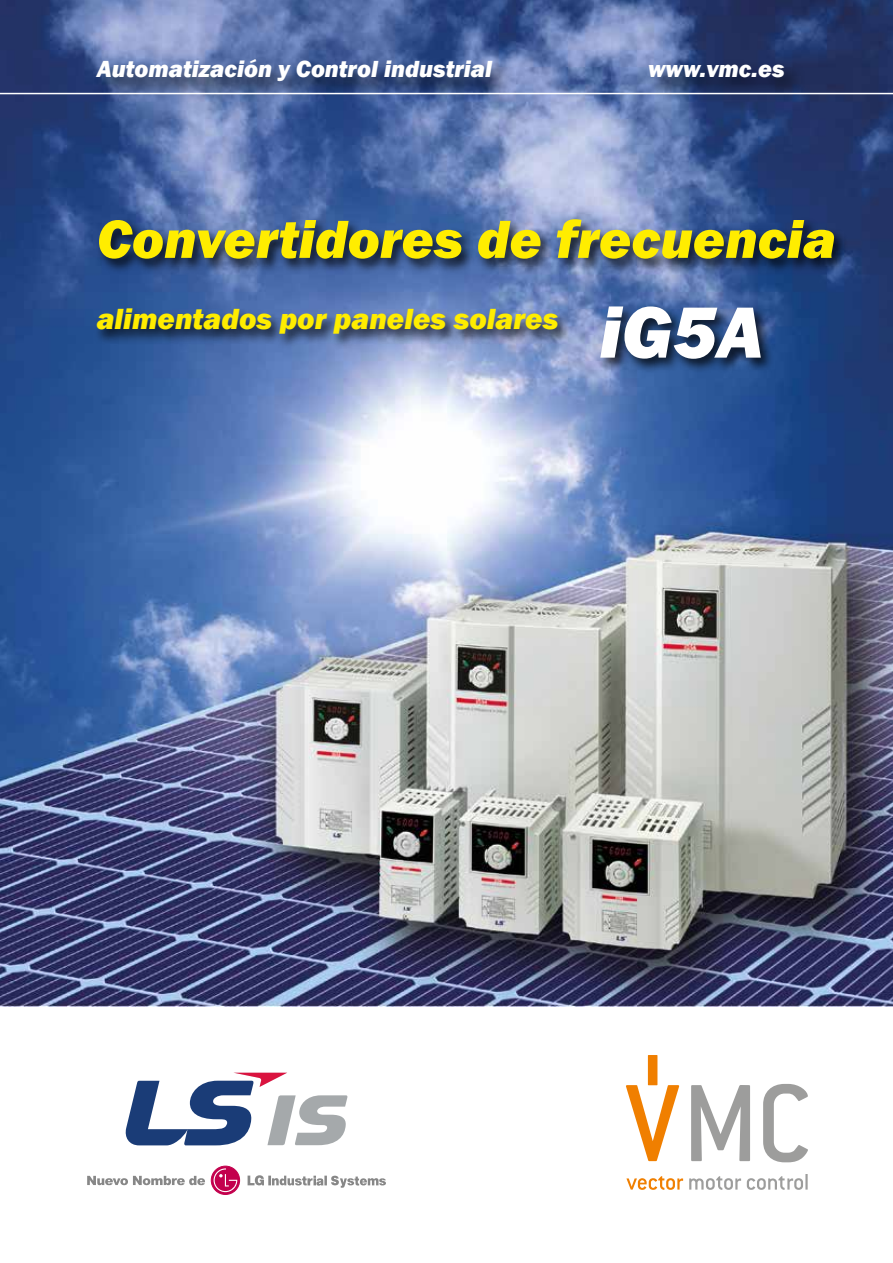
<style>
.page{position:relative;width:893px;height:1263px;background:#fff}
.page>*{position:absolute;margin:0;border:0;box-sizing:border-box;transform-origin:0 0}
.t1{font:italic 800 75px "Franklin Gothic";color:#fff}
.t2{font:italic 800 55.5px "Franklin Gothic";color:#ffed00}
.t3{font:italic 800 30px "Franklin Gothic";color:#ffed00}
.t4{font:italic 800 24px "Franklin Gothic";color:#fff}
</style>
<div class="page">
<img style="left:0;top:0;width:893px;height:1006px">
<div style="left:96px;top:216px;width:752px;height:59px;background:#000;opacity:.75"></div>
<div style="left:93px;top:307px;width:479px;height:43px;background:#000;opacity:.75"></div>
<div style="left:598px;top:304px;width:177px;height:70px;background:#000;opacity:.75"></div>
<div style="left:92px;top:56px;width:714px;height:47px;background:#000;opacity:.75"></div>
<hr style="left:0;top:93px;width:893px;height:1px;background:#fff">
<svg style="left:626px;top:1176px;width:57px;height:14px"></svg>
<svg style="left:689px;top:1176px;width:52px;height:14px"></svg>
<svg style="left:747px;top:1176px;width:56px;height:14px"></svg>
<hr style="left:805px;top:1174px;width:3px;height:15px;background:#9d9d9c">
<svg style="left:626px;top:1085px;width:53px;height:76px"></svg>
<svg style="left:691px;top:1085px;width:59px;height:76px"></svg>
<svg style="left:763px;top:1084px;width:45px;height:78px"></svg>
<div style="left:648px;top:1055px;width:9px;height:30px;background:#f07f00"></div>
<svg style="left:125px;top:1073px;width:223px;height:72px"></svg>
<svg style="left:87px;top:1176px;width:118px;height:9px"></svg>
<svg style="left:248px;top:1175px;width:138px;height:13px"></svg>
<svg style="left:211px;top:1166px;width:29px;height:28px"></svg>
<div style="left:211px;top:1165px;width:29px;height:30px;border:1px solid #c3004d;border-radius:50%"></div>
<svg style="left:214px;top:1168px;width:23px;height:24px"></svg>
<p class="t4" style="left:97px;top:53px;width:397px">Automatización y Control industrial</p>
<p class="t4" style="left:648px;top:53px;width:138px">www.vmc.es</p>
<h2 class="t2" style="left:97px;top:203px;width:741px">Convertidores de frecuencia</h2>
<p class="t3" style="left:97px;top:300px;width:463px">alimentados por paneles solares</p>
<h1 class="t1" style="left:600px;top:283px;width:166px">iG5A</h1>
</div>
